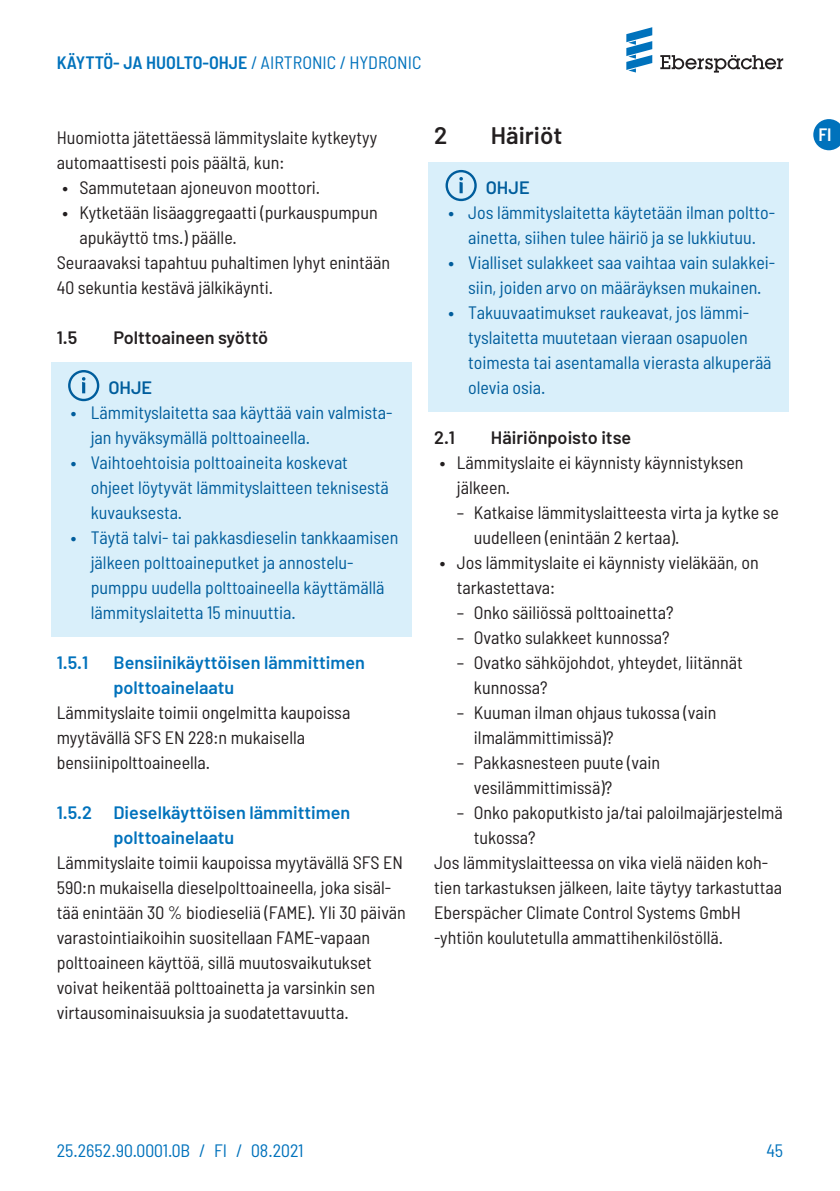
<style>
.page{position:relative;width:840px;height:1191px;background:#fff}
.page>*{position:absolute;margin:0;border:0;box-sizing:border-box;transform-origin:0 0}
.t1{font:600 24px "Barlow";color:#231f20}
.Copy___links{font:semi-condensed 18px/25px "Barlow";color:#231f20}
.t2{font:semi-condensed 18px/25px "Barlow";color:#005d9c}
.t3{font:600 18px/25px "Barlow";color:#0072bc}
.t4{font:600 18px "Barlow";color:#231f20}
.t5{font:600 semi-condensed 18px "Barlow";color:#0072bc}
.t6{font:semi-condensed 18px "Barlow";color:#0072bc}
.Hinweis-Box___Headli{font:600 18px "Barlow";color:#005d9c}
.t7{font:600 semi-condensed 18px "Barlow";color:#fff}
.s1{font-weight:400}
.s2{font-weight:600}
</style>
<div class="page">
<svg style="left:813px;top:119px;width:26px;height:31px"></svg>
<div style="left:51px;top:362px;width:360px;height:50px;background:#d9effa"></div>
<div style="left:51px;top:387px;width:360px;height:75px;background:#d9effa"></div>
<div style="left:51px;top:437px;width:360px;height:100px;background:#d9effa"></div>
<div style="left:51px;top:512px;width:360px;height:125px;background:#d9effa"></div>
<svg style="left:68px;top:370px;width:31px;height:31px"></svg>
<div style="left:428px;top:162px;width:360px;height:50px;background:#d9effa"></div>
<div style="left:428px;top:187px;width:360px;height:75px;background:#d9effa"></div>
<div style="left:428px;top:237px;width:360px;height:75px;background:#d9effa"></div>
<div style="left:428px;top:287px;width:360px;height:125px;background:#d9effa"></div>
<svg style="left:445px;top:170px;width:31px;height:31px"></svg>
<svg style="left:660px;top:55px;width:122px;height:18px"></svg>
<svg style="left:626px;top:27px;width:26px;height:45px"></svg>
<p class="t5" style="left:57px;top:51px;width:366px">KÄYTTÖ- JA HUOLTO-OHJE <span class="s1">/ Ai rtroni c / Hydroni c</span></p>
<p class="t1" style="left:434px;top:121px;width:15px">2</p>
<p class="t1" style="left:490px;top:121px;width:73px">Häiriöt</p>
<p class="Hinweis-Box___Headli" style="left:485px;top:176px;width:45px">OHJE</p>
<p class="t2" style="left:448px;top:200px;width:327px;text-align:center"><span class="s2">•</span> Jos lämmityslaitetta käytetään ilman poltto&shy;ainetta, siihen tulee häiriö ja se lukkiutuu.</p>
<p class="t2" style="left:448px;top:250px;width:328px;text-align:center"><span class="s2">•</span> Vialliset sulakkeet saa vaihtaa vain sulakkei&shy;siin, joiden arvo on määräyksen mukainen.</p>
<p class="t2" style="left:468px;top:300px;width:305px;text-indent:-20px"><span class="s2">•</span> Takuuvaatimukset raukeavat, jos lämmi&shy;tyslaitetta muutetaan vieraan osapuolen toimesta tai asentamalla vierasta alkuperää olevia osia.</p>
<p class="t4" style="left:434px;top:426px;width:22px">2.1</p>
<p class="t4" style="left:490px;top:426px;width:142px">Häiriönpoisto itse</p>
<p class="Copy___links" style="left:456px;top:450px;width:288px;text-indent:-17px"><span class="s2">•</span> Lämmityslaite ei käynnisty käynnistyksen jälkeen.</p>
<p class="Copy___links" style="left:473px;top:500px;width:306px;text-indent:-17px">– Katkaise lämmityslaitteesta virta ja kytke se uudelleen (enintään 2 kertaa).</p>
<p class="Copy___links" style="left:456px;top:550px;width:303px;text-indent:-17px"><span class="s2">•</span> Jos lämmityslaite ei käynnisty vieläkään, on tarkastettava:</p>
<p class="Copy___links" style="left:456px;top:600px;width:218px">– Onko säiliössä polttoainetta?</p>
<p class="Copy___links" style="left:456px;top:625px;width:214px">– Ovatko sulakkeet kunnossa?</p>
<p class="Copy___links" style="left:473px;top:650px;width:270px;text-indent:-17px">– Ovatko sähköjohdot, yhteydet, liitännät kunnossa?</p>
<p class="Copy___links" style="left:473px;top:700px;width:244px;text-indent:-17px">– Kuuman ilman ohjaus tukossa (vain ilmalämmittimissä)?</p>
<p class="Copy___links" style="left:473px;top:750px;width:188px;text-indent:-17px">– Pakkasnesteen puute (vain vesilämmittimissä)?</p>
<p class="Copy___links" style="left:473px;top:800px;width:310px;text-indent:-17px">– Onko pakoputkisto ja/tai paloilmajärjestelmä tukossa?</p>
<p class="Copy___links" style="left:434px;top:850px;width:349px">Jos lämmityslaitteessa on vika vielä näiden koh&shy;tien tarkastuksen jälkeen, laite täytyy tarkastuttaa Eberspächer Climate Control Systems GmbH -yhtiön koulutetulla ammattihenkilöstöllä.</p>
<p class="Copy___links" style="left:57px;top:125px;width:322px">Huomiotta jätettäessä lämmityslaite kytkeytyy</p>
<p class="t7" style="left:818px;top:123px;width:15px">FI</p>
<p class="Copy___links" style="left:57px;top:150px;width:229px">automaattisesti pois päältä, kun:</p>
<p class="Copy___links" style="left:62px;top:175px;width:259px"><span class="s2">•</span> Sammutetaan ajoneuvon moottori.</p>
<p class="Copy___links" style="left:79px;top:200px;width:299px;text-indent:-17px"><span class="s2">•</span> Kytketään lisäaggregaatti (purkauspumpun apukäyttö tms.) päälle.</p>
<p class="Copy___links" style="left:57px;top:250px;width:335px">Seuraavaksi tapahtuu puhaltimen lyhyt enintään<br>40 sekuntia kestävä jälkikäynti.</p>
<p class="t4" style="left:57px;top:326px;width:22px">1.5</p>
<p class="t4" style="left:113px;top:326px;width:156px">Polttoaineen syöttö</p>
<p class="Hinweis-Box___Headli" style="left:108px;top:376px;width:45px">OHJE</p>
<p class="t2" style="left:91px;top:400px;width:303px;text-indent:-20px"><span class="s2">•</span> Lämmityslaitetta saa käyttää vain valmista&shy;jan hyväksymällä polttoaineella.</p>
<p class="t2" style="left:91px;top:450px;width:299px;text-indent:-20px"><span class="s2">•</span> Vaihtoehtoisia polttoaineita koskevat ohjeet löytyvät lämmityslaitteen teknisestä kuvauksesta.</p>
<p class="t2" style="left:91px;top:525px;width:309px;text-indent:-20px"><span class="s2">•</span> Täytä talvi- tai pakkasdieselin tankkaamisen jälkeen polttoaineputket ja annostelu&shy;pumppu uudella polttoaineella käyttämällä lämmityslaitetta 15 minuuttia.</p>
<p class="t3" style="left:57px;top:650px;width:33px">1.5.1</p>
<p class="t3" style="left:113px;top:650px;width:253px">Bensiinikäyttöisen lämmittimen polttoainelaatu</p>
<p class="Copy___links" style="left:57px;top:700px;width:295px">Lämmityslaite toimii ongelmitta kaupoissa myytävällä SFS EN 228:n mukaisella bensiinipolttoaineella.</p>
<p class="t3" style="left:113px;top:800px;width:238px;text-indent:-57px">1.5.2 Dieselkäyttöisen lämmittimen polttoainelaatu</p>
<p class="Copy___links" style="left:57px;top:850px;width:350px">Lämmityslaite toimii kaupoissa myytävällä SFS EN 590:n mukaisella dieselpolttoaineella, joka sisäl&shy;tää enintään 30 % biodieseliä (FAME). Yli 30 päivän varastointiaikoihin suositellaan FAME-vapaan polttoaineen käyttöä, sillä muutosvaikutukset voivat heikentää polttoainetta ja varsinkin sen virtausominaisuuksia ja suodatettavuutta.</p>
<p class="t6" style="left:57px;top:1139px;width:248px">25.2652.90.0001.0B / FI / 08.2021</p>
<p class="t6" style="left:765px;top:1139px;width:18px">45</p>
</div>
